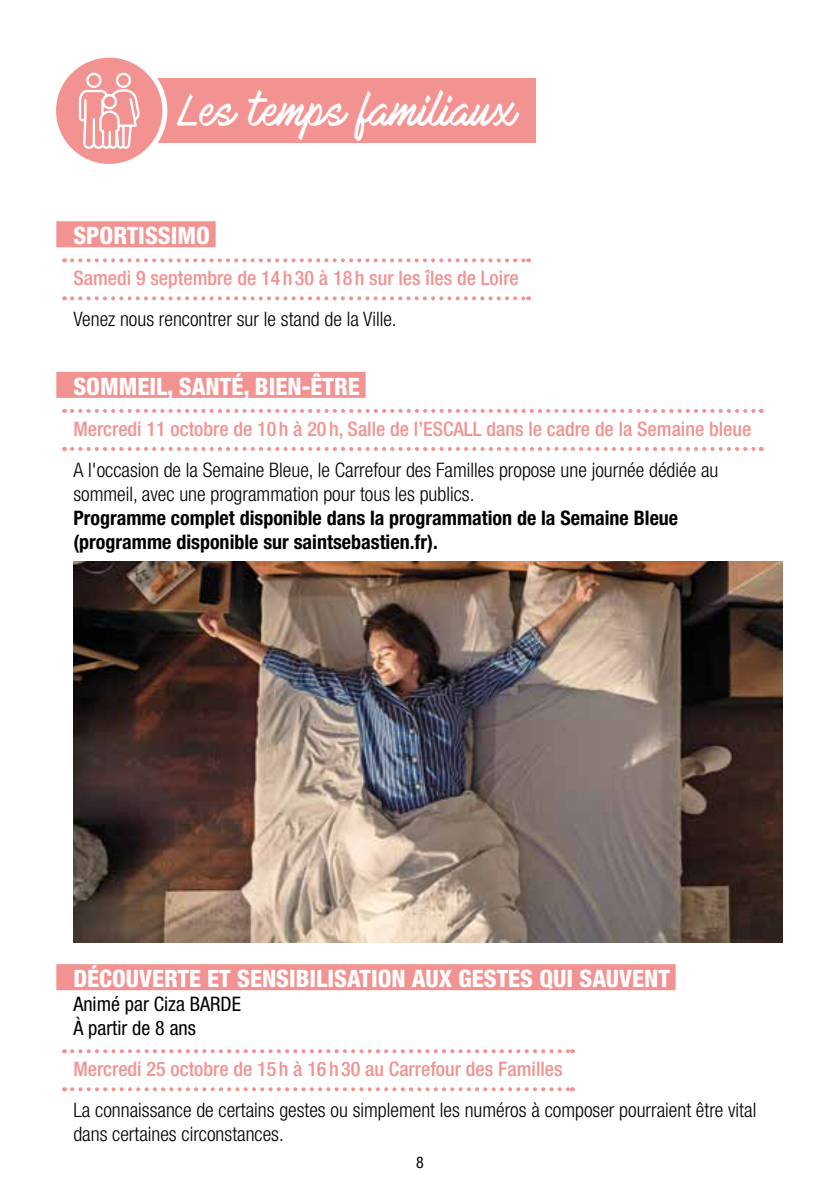
<style>
.page{position:relative;width:840px;height:1191px;background:#fff}
.page>*{position:absolute;margin:0;border:0;box-sizing:border-box;transform-origin:0 0}
.t1{font:40px "Mark My Words";letter-spacing:.02em;color:#fff}
.t2{font:800 condensed 24px "Helvetica Neue LT Pro";color:#fff}
.t3{font:300 condensed 20px/24px "Helvetica Neue LT Pro";color:#000}
.t4{font:500 condensed 20px "Helvetica Neue LT Pro";color:#f29291}
.t5{font:700 condensed 20px/24px "Helvetica Neue LT Pro";color:#000}
.t6{font:condensed 20px/24px "Helvetica Neue LT Pro";color:#000}
.t7{font:condensed 16px "Helvetica Neue LT Pro";color:#000}
</style>
<div class="page">
<div style="left:56px;top:221px;width:159px;height:26px;background:#f29291"></div>
<svg style="left:72px;top:258px;width:457px;height:4px"></svg>
<svg style="left:72px;top:296px;width:457px;height:4px"></svg>
<div style="left:56px;top:372px;width:309px;height:26px;background:#f29291"></div>
<svg style="left:72px;top:409px;width:689px;height:4px"></svg>
<svg style="left:72px;top:447px;width:689px;height:4px"></svg>
<div style="left:56px;top:964px;width:619px;height:26px;background:#f29291"></div>
<svg style="left:72px;top:1049px;width:500px;height:4px"></svg>
<svg style="left:72px;top:1087px;width:500px;height:4px"></svg>
<div style="left:102px;top:79px;width:433px;height:64px;background:#f29291"></div>
<div style="left:54px;top:55px;width:111px;height:111px;background:#f29291;border-radius:50%"></div>
<svg style="left:79px;top:73px;width:61px;height:76px"></svg>
<div style="left:51px;top:53px;width:116px;height:116px;border:5px solid #fff;border-radius:50%"></div>
<img style="left:73px;top:561px;width:709px;height:382px">
<h1 class="t1" style="left:177px;top:89px;width:341px">Les temps familiaux</h1>
<p class="t2" style="left:73px;top:221px;width:138px">SPORTISSIMO</p>
<p class="t4" style="left:73px;top:266px;width:446px">Samedi 9 septembre de 14 h 30 à 18 h sur les îles de Loire</p>
<p class="t3" style="left:73px;top:307px;width:325px">Venez nous rencontrer sur le stand de la Ville.</p>
<p class="t2" style="left:73px;top:371px;width:288px">SOMMEIL, SANTÉ, BIEN-ÊTRE</p>
<p class="t4" style="left:73px;top:416px;width:679px">Mercredi 11 octobre de 10 h à 20 h, Salle de l’ESCALL dans le cadre de la Semaine bleue</p>
<p class="t3" style="left:73px;top:457px;width:646px">A l'occasion de la Semaine Bleue, le Carrefour des Familles propose une journée dédiée au sommeil, avec une programmation pour tous les publics.</p>
<p class="t5" style="left:73px;top:505px;width:606px">Programme complet disponible dans la programmation de la Semaine Bleue (programme disponible sur saintsebastien.fr).</p>
<p class="t2" style="left:73px;top:963px;width:597px">DÉCOUVERTE ET SENSIBILISATION AUX GESTES QUI SAUVENT</p>
<p class="t6" style="left:73px;top:991px;width:169px">Animé par Ciza BARDE<br>À partir de 8 ans</p>
<p class="t4" style="left:73px;top:1057px;width:490px">Mercredi 25 octobre de 15 h à 16 h 30 au Carrefour des Familles</p>
<p class="t3" style="left:73px;top:1097px;width:684px">La connaissance de certains gestes ou simplement les numéros à composer pourraient être vital dans certaines circonstances.</p>
<p class="t7" style="left:416px;top:1153px;width:9px">8</p>
</div>
